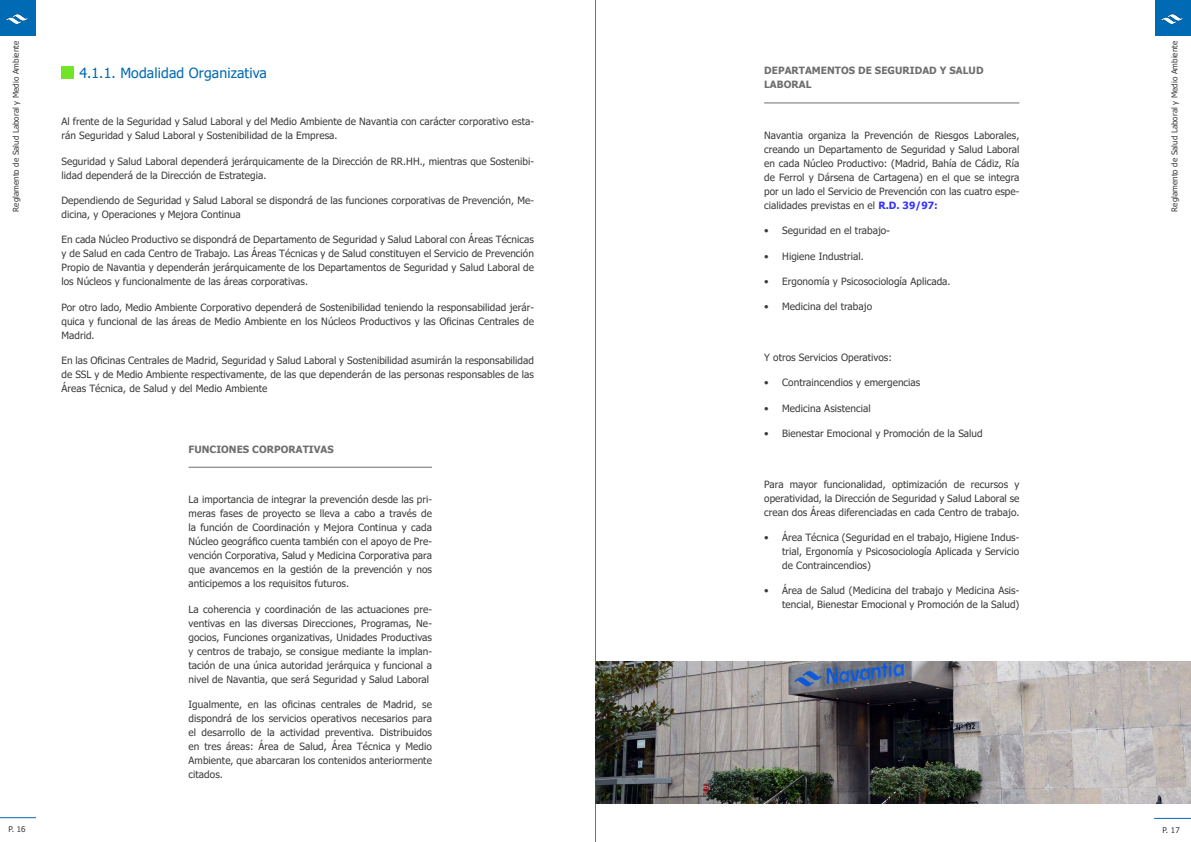
<style>
.page{position:relative;width:1191px;height:842px;background:#fff}
.page>*{position:absolute;margin:0;border:0;box-sizing:border-box;transform-origin:0 0}
.Elena_Título_tercero{font:14px "Tahoma";letter-spacing:.01em;color:#006ab4}
.Elena_Texto{font:10px/14px "Tahoma";letter-spacing:.005em;color:#3c3c3b;text-align:justify}
.Destacado{font:700 10px/14px "Tahoma";letter-spacing:.005em;color:#706f6f}
.t1{font:8px "Tahoma";letter-spacing:.005em;color:#3c3c3b}
.s1{font-weight:700;color:#33f}
</style>
<div class="page">
<div style="left:0;top:0;width:36px;height:36px;background:#006ab4"></div>
<div style="left:1155px;top:0;width:36px;height:36px;background:#006ab4"></div>
<img style="left:7px;top:15px;width:20px;height:9px">
<img style="left:1161px;top:15px;width:21px;height:9px">
<hr style="left:0;top:817px;width:36px;height:1px;background:#006ab4">
<hr style="left:1154px;top:818px;width:37px;height:1px;background:#006ab4">
<hr style="left:595px;top:0;width:1px;height:842px;background:#706f6f">
<hr style="left:189px;top:467px;width:243px;height:1px;background:#706f6f">
<div style="left:61px;top:67px;width:13px;height:12px;background:#73e529"></div>
<hr style="left:764px;top:102px;width:255px;height:1px;background:#706f6f">
<img style="left:595px;top:662px;width:596px;height:142px">
<p class="t1" style="left:11px;top:211px;width:172px;rotate:-90deg">Reglamento de Salud Laboral y Medio Ambiente</p>
<p class="Elena_Título_tercero" style="left:79px;top:63px;width:189px">4.1.1. Modalidad Organizativa</p>
<p class="Elena_Texto" style="left:61px;top:115px;width:474px">Al frente de la Seguridad y Salud Laboral y del Medio Ambiente de Navantia con carácter corporativo esta&shy;rán Seguridad y Salud Laboral y Sostenibilidad de la Empresa.</p>
<p class="Elena_Texto" style="left:61px;top:155px;width:474px">Seguridad y Salud Laboral dependerá jerárquicamente de la Dirección de RR.HH., mientras que Sostenibi&shy;lidad dependerá de la Dirección de Estrategia.</p>
<p class="Elena_Texto" style="left:61px;top:194px;width:474px">Dependiendo de Seguridad y Salud Laboral se dispondrá de las funciones corporativas de Prevención, Me&shy;dicina, y Operaciones y Mejora Continua</p>
<p class="Elena_Texto" style="left:61px;top:233px;width:474px">En cada Núcleo Productivo se dispondrá de Departamento de Seguridad y Salud Laboral con Áreas Técnicas y de Salud en cada Centro de Trabajo. Las Áreas Técnicas y de Salud constituyen el Servicio de Prevención Propio de Navantia y dependerán jerárquicamente de los Departamentos de Seguridad y Salud Laboral de los Núcleos y funcionalmente de las áreas corporativas.</p>
<p class="Elena_Texto" style="left:61px;top:301px;width:474px">Por otro lado, Medio Ambiente Corporativo dependerá de Sostenibilidad teniendo la responsabilidad jerár&shy;quica y funcional de las áreas de Medio Ambiente en los Núcleos Productivos y las Oficinas Centrales de Madrid.</p>
<p class="Elena_Texto" style="left:61px;top:354px;width:474px">En las Oficinas Centrales de Madrid, Seguridad y Salud Laboral y Sostenibilidad asumirán la responsabilidad de SSL y de Medio Ambiente respectivamente, de las que dependerán de las personas responsables de las Áreas Técnica, de Salud y del Medio Ambiente</p>
<p class="Destacado" style="left:189px;top:442px;width:147px">FUNCIONES CORPORATIVAS</p>
<p class="Elena_Texto" style="left:189px;top:493px;width:245px">La importancia de integrar la prevención desde las pri&shy;meras fases de proyecto se lleva a cabo a través de la función de Coordinación y Mejora Continua y cada Núcleo geográfico cuenta también con el apoyo de Pre&shy;vención Corporativa, Salud y Medicina Corporativa para que avancemos en la gestión de la prevención y nos anticipemos a los requisitos futuros.</p>
<p class="Elena_Texto" style="left:189px;top:602px;width:245px">La coherencia y coordinación de las actuaciones pre&shy;ventivas en las diversas Direcciones, Programas, Ne&shy;gocios, Funciones organizativas, Unidades Productivas y centros de trabajo, se consigue mediante la implan&shy;tación de una única autoridad jerárquica y funcional a nivel de Navantia, que será Seguridad y Salud Laboral</p>
<p class="Elena_Texto" style="left:189px;top:698px;width:245px">Igualmente, en las oficinas centrales de Madrid, se dispondrá de los servicios operativos necesarios para el desarrollo de la actividad preventiva. Distribuidos en tres áreas: Área de Salud, Área Técnica y Medio Ambiente, que abarcaran los contenidos anteriormente citados.</p>
<p class="Destacado" style="left:764px;top:64px;width:221px">DEPARTAMENTOS DE SEGURIDAD Y SALUD<br>LABORAL</p>
<p class="Elena_Texto" style="left:764px;top:129px;width:257px">Navantia organiza la Prevención de Riesgos Laborales, creando un Departamento de Seguridad y Salud Laboral en cada Núcleo Productivo: (Madrid, Bahía de Cádiz, Ría de Ferrol y Dársena de Cartagena) en el que se integra por un lado el Servicio de Prevención con las cuatro espe&shy;cialidades previstas en el <span class="s1">R.D. 39/97:</span></p>
<p class="Elena_Texto" style="left:764px;top:224px;width:124px">• Seguridad en el trabajo</p>
<p class="Elena_Texto" style="left:764px;top:250px;width:101px">• Higiene Industrial.</p>
<p class="Elena_Texto" style="left:764px;top:275px;width:188px">• Ergonomía y Psicosociología Aplicada.</p>
<p class="Elena_Texto" style="left:764px;top:300px;width:109px">• Medicina del trabajo</p>
<p class="Elena_Texto" style="left:764px;top:351px;width:129px">Y otros Servicios Operativos:</p>
<p class="Elena_Texto" style="left:764px;top:376px;width:158px">• Contraincendios y emergencias</p>
<p class="Elena_Texto" style="left:764px;top:402px;width:108px">• Medicina Asistencial</p>
<p class="Elena_Texto" style="left:764px;top:427px;width:220px">• Bienestar Emocional y Promoción de la Salud</p>
<p class="Elena_Texto" style="left:764px;top:478px;width:257px">Para mayor funcionalidad, optimización de recursos y operatividad, la Dirección de Seguridad y Salud Laboral se crean dos Áreas diferenciadas en cada Centro de trabajo.</p>
<p class="Elena_Texto" style="left:782px;top:531px;width:239px;text-indent:-18px">• Área Técnica (Seguridad en el trabajo, Higiene Indus&shy;trial, Ergonomía y Psicosociología Aplicada y Servicio de Contraincendios)</p>
<p class="Elena_Texto" style="left:764px;top:584px;width:257px;text-align:right">• Área de Salud (Medicina del trabajo y Medicina Asis&shy;tencial, Bienestar Emocional y Promoción de la Salud)</p>
<p class="t1" style="left:1169px;top:211px;width:172px;rotate:-90deg">Reglamento de Salud Laboral y Medio Ambiente</p>
<p class="t1" style="left:9px;top:823px;width:19px">P. 16</p>
<p class="t1" style="left:1162px;top:824px;width:19px">P. 17</p>
</div>
